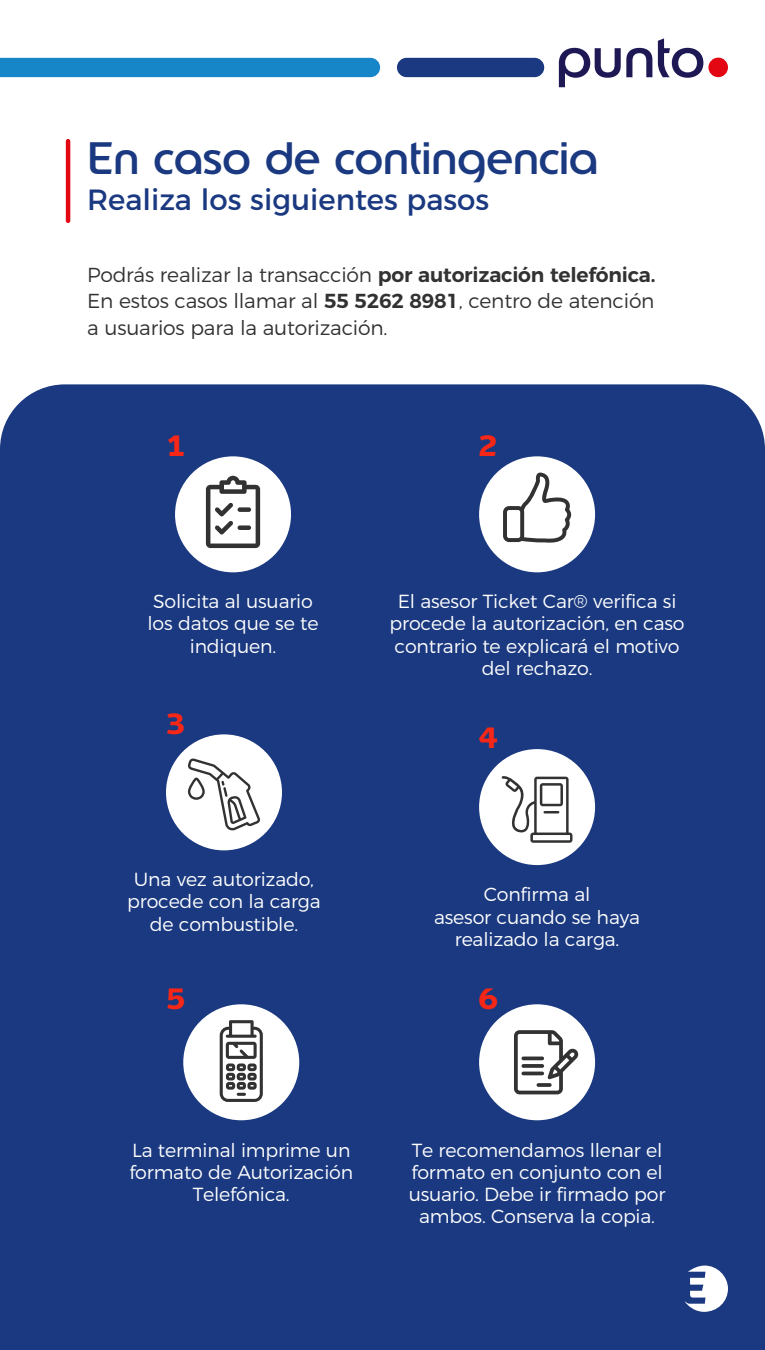
<style>
.page{position:relative;width:765px;height:1350px;background:#fff}
.page>*{position:absolute;margin:0;border:0;box-sizing:border-box;transform-origin:0 0}
.t1{font:45px "Edenred";color:#1a3980}
.t2{font:29.25px "Montserrat";color:#1a3980}
.t3{font:700 29.03px "Edenred";color:#f72717}
.t4{font:300 20.25px/27px "Montserrat";letter-spacing:-.01em;color:#323232;text-align:justify}
.t5{font:300 18.9px/22.1px "Montserrat";letter-spacing:-.01em;color:#fff;text-align:center}
.s1{font-weight:600}
</style>
<div class="page">
<div style="left:0;top:58px;width:380px;height:19px;background:#1786c9"></div>
<div style="left:397px;top:58px;width:147px;height:19px;background:#1a3980;border-radius:10px"></div>
<svg style="left:559px;top:48px;width:93px;height:39px"></svg>
<svg style="left:658px;top:38px;width:45px;height:40px"></svg>
<div style="left:708px;top:58px;width:20px;height:19px;background:#e30613;border-radius:50%"></div>
<hr style="left:66px;top:141px;width:4px;height:80px;background:#e30613">
<div style="left:0;top:384px;width:765px;height:966px;background:#1a3980"></div>
<div style="left:175px;top:456px;width:116px;height:116px;background:#fff;border-radius:50%"></div>
<svg style="left:206px;top:476px;width:54px;height:72px"></svg>
<div style="left:166px;top:734px;width:116px;height:116px;background:#fff;border-radius:50%"></div>
<svg style="left:188px;top:758px;width:72px;height:73px"></svg>
<div style="left:479px;top:749px;width:116px;height:116px;background:#fff;border-radius:50%"></div>
<svg style="left:502px;top:776px;width:70px;height:67px"></svg>
<div style="left:479px;top:1004px;width:116px;height:116px;background:#fff;border-radius:50%"></div>
<svg style="left:514px;top:1030px;width:65px;height:64px"></svg>
<hr style="left:522px;top:1057px;width:22px;height:3px;background:#323232;border-radius:2px">
<svg style="left:522px;top:1064px;width:22px;height:4px"></svg>
<hr style="left:522px;top:1072px;width:22px;height:3px;background:#323232;border-radius:2px">
<svg style="left:537px;top:1083px;width:15px;height:4px"></svg>
<div style="left:479px;top:456px;width:116px;height:116px;background:#fff;border-radius:50%"></div>
<svg style="left:503px;top:473px;width:68px;height:70px"></svg>
<div style="left:183px;top:1004px;width:116px;height:116px;background:#fff;border-radius:50%"></div>
<svg style="left:220px;top:1020px;width:43px;height:82px"></svg>
<svg style="left:684px;top:1266px;width:44px;height:46px"></svg>
<h1 class="t1" style="left:87px;top:128px;width:513px">En caso de contingencia</h1>
<h2 class="t2" style="left:87px;top:176px;width:404px">Realiza los siguientes pasos</h2>
<p class="t4" style="left:87px;top:259px;width:570px">Podrás realizar la transacción <span class="s1">por autorización telefónica.<br></span>En estos casos llamar al <span class="s1">55 5262 8981</span>, centro de atención a usuarios para la autorización.</p>
<h3 class="t3" style="left:167px;top:426px;width:18px">1</h3>
<h3 class="t3" style="left:479px;top:426px;width:19px">2</h3>
<p class="t5" style="left:148px;top:589px;width:173px">Solicita al usuario los datos que se te indiquen.</p>
<h3 class="t3" style="left:167px;top:704px;width:20px">3</h3>
<p class="t5" style="left:127px;top:867px;width:195px">Una vez autorizado, procede con la carga de combustible.</p>
<p class="t5" style="left:390px;top:589px;width:296px">El asesor Ticket Car® verifica si procede la autorización, en caso contrario te explicará el motivo del rechazo.</p>
<h3 class="t3" style="left:478px;top:717px;width:21px">4</h3>
<p class="t5" style="left:434px;top:882px;width:207px">Confirma al<br>asesor cuando se haya realizado la carga.</p>
<h3 class="t3" style="left:166px;top:979px;width:20px">5</h3>
<h3 class="t3" style="left:478px;top:979px;width:21px">6</h3>
<p class="t5" style="left:129px;top:1137px;width:225px">La terminal imprime un formato de Autorización<br>Telefónica.</p>
<p class="t5" style="left:409px;top:1137px;width:258px">Te recomendamos llenar el formato en conjunto con el usuario. Debe ir firmado por ambos. Conserva la copia.</p>
</div>
